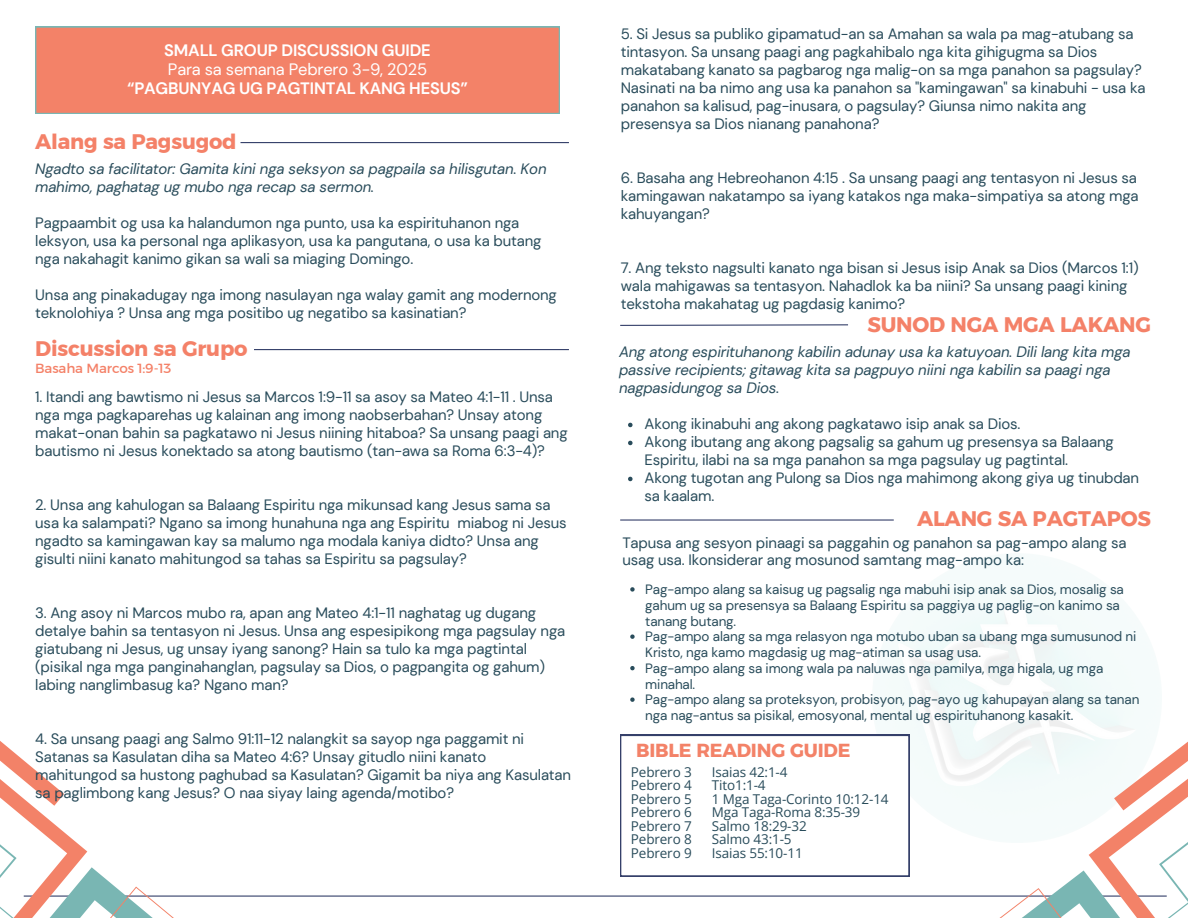
<style>
.page{position:relative;width:1188px;height:918px;background:#fff}
.page>*{position:absolute;margin:0;border:0;box-sizing:border-box;transform-origin:0 0}
.t1{font:21px "Kief Montaser Bold";letter-spacing:-.01em;color:#f48168}
.t2{font:18.9px "Kief Montaser Bold";letter-spacing:-.01em;color:#f38268}
.t3{font:700 16.5px "DM Sans";letter-spacing:-.01em;color:#fff}
.t4{font:16.5px "DM Sans";letter-spacing:-.01em;color:#fff}
.t5{font:15px/18px "DM Sans";letter-spacing:-.01em;color:#294c5b}
.t6{font:italic 15px/18px "DM Sans";letter-spacing:-.01em;color:#294c5b}
.t7{font:13.5px/15.8px "DM Sans";letter-spacing:-.01em;color:#294c5b}
.t8{font:13.5px "Open Sans";letter-spacing:-.01em;color:#294c5b}
.t9{font:13.5px "Kief Montaser Regular";letter-spacing:-.01em;color:#f48168}
</style>
<div class="page">
<hr style="left:24px;top:896px;width:1143px;height:1px;background:#35406a">
<div style="left:35px;top:27px;width:524px;height:87px;background:#f38268"></div>
<img style="left:873px;top:582px;width:263px;height:261px">
<hr style="left:254px;top:349px;width:315px;height:1px;background:#35406a">
<hr style="left:241px;top:142px;width:328px;height:1px;background:#35406a">
<svg style="left:0;top:741px;width:203px;height:177px"></svg>
<svg style="left:969px;top:700px;width:219px;height:218px"></svg>
<hr style="left:620px;top:519px;width:274px;height:2px;background:#35406a">
<svg style="left:620px;top:324px;width:228px;height:2px"></svg>
<svg style="left:628px;top:423px;width:5px;height:4px"></svg>
<svg style="left:628px;top:441px;width:5px;height:4px"></svg>
<svg style="left:628px;top:477px;width:5px;height:4px"></svg>
<svg style="left:630px;top:587px;width:5px;height:5px"></svg>
<svg style="left:630px;top:634px;width:5px;height:5px"></svg>
<svg style="left:630px;top:666px;width:5px;height:4px"></svg>
<svg style="left:630px;top:697px;width:5px;height:5px"></svg>
<svg style="left:620px;top:735px;width:289px;height:141px"></svg>
<p class="t3" style="left:164px;top:40px;width:268px">SMALL GROUP DISCUSSION GUIDE</p>
<p class="t4" style="left:168px;top:59px;width:261px">Para sa semana Pebrero 3-9, 2025</p>
<p class="t3" style="left:127px;top:78px;width:343px">“PAGBUNYAG UG PAGTINTAL KANG HESUS”</p>
<h1 class="t1" style="left:35px;top:130px;width:203px">Alang sa Pagsugod</h1>
<p class="t6" style="left:35px;top:160px;width:513px">Ngadto sa facilitator: Gamita kini nga seksyon sa pagpaila sa hilisgutan. Kon mahimo, paghatag ug mubo nga recap sa sermon.</p>
<p class="t5" style="left:35px;top:214px;width:508px">Pagpaambit og usa ka halandumon nga punto, usa ka espirituhanon nga leksyon, usa ka personal nga aplikasyon, usa ka pangutana, o usa ka butang nga nakahagit kanimo gikan sa wali sa miaging Domingo.</p>
<p class="t5" style="left:35px;top:286px;width:523px">Unsa ang pinakadugay nga imong nasulayan nga walay gamit ang modernong teknolohiya ? Unsa ang mga positibo ug negatibo sa kasinatian?</p>
<h1 class="t1" style="left:35px;top:337px;width:214px">Discussion sa Grupo</h1>
<p class="t9" style="left:35px;top:358px;width:138px">Basaha Marcos 1:9-13</p>
<p class="t5" style="left:35px;top:388px;width:534px">1. Itandi ang bawtismo ni Jesus sa Marcos 1:9-11 sa asoy sa Mateo 4:1-11 . Unsa nga mga pagkaparehas ug kalainan ang imong naobserbahan? Unsay atong makat-onan bahin sa pagkatawo ni Jesus niining hitaboa? Sa unsang paagi ang bautismo ni Jesus konektado sa atong bautismo (tan-awa sa Roma 6:3-4)?</p>
<p class="t5" style="left:35px;top:496px;width:533px">2. Unsa ang kahulogan sa Balaang Espiritu nga mikunsad kang Jesus sama sa usa ka salampati? Ngano sa imong hunahuna nga ang Espiritu miabog ni Jesus ngadto sa kamingawan kay sa malumo nga modala kaniya didto? Unsa ang gisulti niini kanato mahitungod sa tahas sa Espiritu sa pagsulay?</p>
<p class="t5" style="left:35px;top:604px;width:532px">3. Ang asoy ni Marcos mubo ra, apan ang Mateo 4:1-11 naghatag ug dugang detalye bahin sa tentasyon ni Jesus. Unsa ang espesipikong mga pagsulay nga giatubang ni Jesus, ug unsay iyang sanong? Hain sa tulo ka mga pagtintal (pisikal nga mga panginahanglan, pagsulay sa Dios, o pagpangita og gahum) labing nanglimbasug ka? Ngano man?</p>
<p class="t5" style="left:35px;top:730px;width:537px">4. Sa unsang paagi ang Salmo 91:11-12 nalangkit sa sayop nga paggamit ni Satanas sa Kasulatan diha sa Mateo 4:6? Unsay gitudlo niini kanato mahitungod sa hustong paghubad sa Kasulatan? Gigamit ba niya ang Kasulatan sa paglimbong kang Jesus? O naa siyay laing agenda/motibo?</p>
<p class="t5" style="left:621px;top:25px;width:526px">5. Si Jesus sa publiko gipamatud-an sa Amahan sa wala pa mag-atubang sa tintasyon. Sa unsang paagi ang pagkahibalo nga kita gihigugma sa Dios makatabang kanato sa pagbarog nga malig-on sa mga panahon sa pagsulay?<br>Nasinati na ba nimo ang usa ka panahon sa "kamingawan" sa kinabuhi - usa ka panahon sa kalisud, pag-inusara, o pagsulay? Giunsa nimo nakita ang presensya sa Dios nianang panahona?</p>
<p class="t5" style="left:621px;top:169px;width:519px;text-align:justify">6. Basaha ang Hebreohanon 4:15 . Sa unsang paagi ang tentasyon ni Jesus sa kamingawan nakatampo sa iyang katakos nga maka-simpatiya sa atong mga kahuyangan?</p>
<p class="t5" style="left:621px;top:259px;width:519px">7. Ang teksto nagsulti kanato nga bisan si Jesus isip Anak sa Dios (Marcos 1:1) wala mahigawas sa tentasyon. Nahadlok ka ba niini? Sa unsang paagi kining tekstoha makahatag ug pagdasig kanimo?</p>
<p class="t6" style="left:619px;top:343px;width:513px">Ang atong espirituhanong kabilin adunay usa ka katuyoan. Dili lang kita mga passive recipients; gitawag kita sa pagpuyo niini nga kabilin sa paagi nga nagpasidungog sa Dios.</p>
<p class="t5" style="left:645px;top:415px;width:496px">Akong ikinabuhi ang akong pagkatawo isip anak sa Dios.<br>Akong ibutang ang akong pagsalig sa gahum ug presensya sa Balaang Espiritu, ilabi na sa mga panahon sa mga pagsulay ug pagtintal.<br>Akong tugotan ang Pulong sa Dios nga mahimong akong giya ug tinubdan sa kaalam.</p>
<p class="t5" style="left:622px;top:534px;width:506px;line-height:17.5px">Tapusa ang sesyon pinaagi sa paggahin og panahon sa pag-ampo alang sa usag usa. Ikonsiderar ang mosunod samtang mag-ampo ka:</p>
<p class="t7" style="left:645px;top:582px;width:496px">Pag-ampo alang sa kaisug ug pagsalig nga mabuhi isip anak sa Dios, mosalig sa gahum ug sa presensya sa Balaang Espiritu sa paggiya ug paglig-on kanimo sa tanang butang.<br>Pag-ampo alang sa mga relasyon nga motubo uban sa ubang mga sumusunod ni Kristo, nga kamo magdasig ug mag-atiman sa usag usa.<br>Pag-ampo alang sa imong wala pa naluwas nga pamilya, mga higala, ug mga minahal.<br>Pag-ampo alang sa proteksyon, probisyon, pag-ayo ug kahupayan alang sa tanan nga nag-antus sa pisikal, emosyonal, mental ug espirituhanong kasakit.</p>
<p class="t2" style="left:636px;top:739px;width:216px">BIBLE READING GUIDE</p>
<p class="t8" style="left:631px;top:763px;width:62px">Pebrero 3</p>
<p class="t8" style="left:712px;top:763px;width:77px">Isaias 42:1-4</p>
<p class="t8" style="left:631px;top:776px;width:62px">Pebrero 4</p>
<p class="t8" style="left:712px;top:776px;width:55px">Tito1:1-4</p>
<p class="t8" style="left:631px;top:790px;width:62px">Pebrero 5</p>
<p class="t8" style="left:712px;top:790px;width:178px">1 Mga Taga-Corinto 10:12-14</p>
<p class="t8" style="left:631px;top:803px;width:62px">Pebrero 6</p>
<p class="t8" style="left:712px;top:803px;width:150px">Mga Taga-Roma 8:35-39</p>
<p class="t8" style="left:631px;top:817px;width:62px">Pebrero 7</p>
<p class="t8" style="left:712px;top:817px;width:96px">Salmo 18:29-32</p>
<p class="t8" style="left:631px;top:830px;width:62px">Pebrero 8</p>
<p class="t8" style="left:712px;top:830px;width:81px">Salmo 43:1-5</p>
<p class="t8" style="left:631px;top:844px;width:62px">Pebrero 9</p>
<p class="t8" style="left:712px;top:844px;width:92px">Isaias 55:10-11</p>
<h1 class="t1" style="left:867px;top:312px;width:285px">SUNOD NGA MGA LAKANG</h1>
<h1 class="t1" style="left:917px;top:507px;width:236px">ALANG SA PAGTAPOS</h1>
</div>
